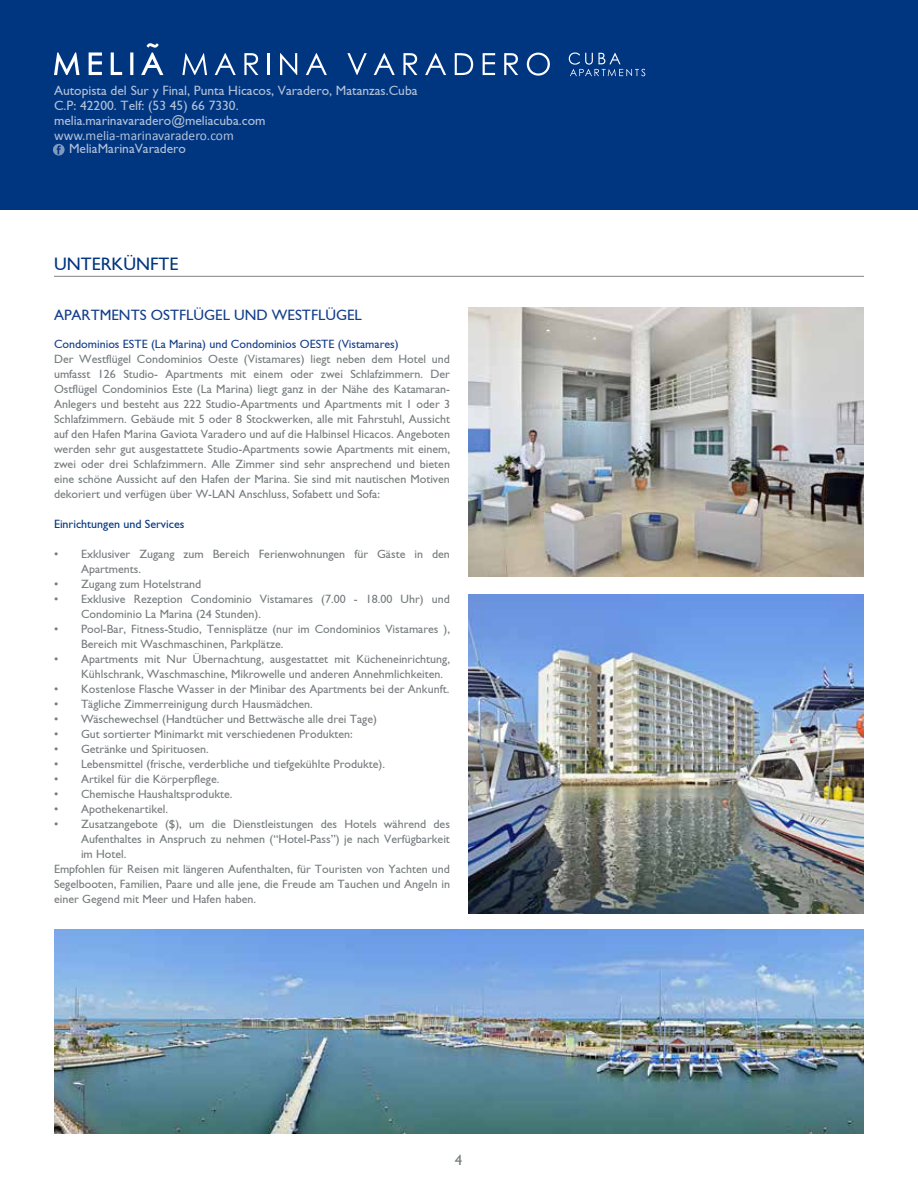
<style>
.page{position:relative;width:918px;height:1188px;background:#fff}
.page>*{position:absolute;margin:0;border:0;box-sizing:border-box;transform-origin:0 0}
.t1{font:18px "Gill Sans";color:#003580}
.t2{font:15px "Gill Sans";color:#123d8a}
.t3{font:15px "Gill Sans";color:#767b7d}
.t4{font:13.5px/15px "Gill Sans";color:#fff}
.t5{font:13.5px "Calibri";color:#fff}
.t6{font:12px/15px "Gill Sans";color:#767b7d}
.t7{font:12px "Gill Sans";color:#123d8a}
.t8{font:12px "Gill Sans";color:#003580}
</style>
<div class="page">
<div style="left:0;top:0;width:918px;height:210px;background:#003580"></div>
<svg style="left:54px;top:43px;width:109px;height:32px"></svg>
<svg style="left:569px;top:52px;width:76px;height:24px"></svg>
<svg style="left:182px;top:53px;width:25px;height:22px"></svg>
<svg style="left:215px;top:53px;width:21px;height:22px"></svg>
<svg style="left:244px;top:53px;width:14px;height:22px"></svg>
<hr style="left:268px;top:53px;width:2px;height:22px;background:#fff">
<svg style="left:280px;top:53px;width:17px;height:22px"></svg>
<svg style="left:306px;top:53px;width:21px;height:22px"></svg>
<svg style="left:347px;top:53px;width:20px;height:22px"></svg>
<svg style="left:374px;top:53px;width:21px;height:22px"></svg>
<svg style="left:403px;top:53px;width:14px;height:22px"></svg>
<svg style="left:425px;top:53px;width:21px;height:22px"></svg>
<svg style="left:455px;top:53px;width:18px;height:22px"></svg>
<svg style="left:483px;top:53px;width:12px;height:22px"></svg>
<svg style="left:504px;top:53px;width:14px;height:22px"></svg>
<svg style="left:527px;top:53px;width:23px;height:23px"></svg>
<svg style="left:53px;top:144px;width:12px;height:12px"></svg>
<img style="left:54px;top:929px;width:810px;height:205px">
<img style="left:468px;top:307px;width:396px;height:269px">
<hr style="left:54px;top:276px;width:810px;height:1px;background:#000">
<img style="left:468px;top:594px;width:396px;height:319px">
<p class="t4" style="left:54px;top:83px;width:365px">Autopista del Sur y Final, Punta Hicacos, Varadero, Matanzas.Cuba<br>C.P: 42200. Telf: (53 45) 66 7330. melia.marinavaradero@meliacuba.com</p>
<p class="t5" style="left:54px;top:127px;width:181px">www.melia-marinavaradero.com</p>
<p class="t4" style="left:69px;top:141px;width:118px">MeliaMarinaVaradero</p>
<h1 class="t1" style="left:54px;top:254px;width:126px">UNTERKÜNFTE</h1>
<p class="t2" style="left:54px;top:306px;width:309px">APARTMENTS OSTFLÜGEL UND WESTFLÜGEL</p>
<p class="t7" style="left:54px;top:337px;width:346px">Condominios ESTE (La Marina) und Condominios OESTE (Vistamares)</p>
<p class="t6" style="left:54px;top:352px;width:398px;text-align:justify">Der Westflügel Condominios Oeste (Vistamares) liegt neben dem Hotel und umfasst 126 Studio- Apartments mit einem oder zwei Schlafzimmern. Der Ostflügel Condominios Este (La Marina) liegt ganz in der Nähe des Katamaran-Anlegers und besteht aus 222 Studio-Apartments und Apartments mit 1 oder 3<br>Schlafzimmern. Gebäude mit 5 oder 8 Stockwerken, alle mit Fahrstuhl, Aussicht auf den Hafen Marina Gaviota Varadero und auf die Halbinsel Hicacos. Angeboten werden sehr gut ausgestattete Studio-Apartments sowie Apartments mit einem, zwei oder drei Schlafzimmern. Alle Zimmer sind sehr ansprechend und bieten eine schöne Aussicht auf den Hafen der Marina. Sie sind mit nautischen Motiven dekoriert und verfügen über W-LAN Anschluss, Sofabett und Sofa:</p>
<p class="t8" style="left:54px;top:517px;width:132px">Einrichtungen und Services</p>
<p class="t6" style="left:81px;top:547px;width:370px;text-indent:-27px">• Exklusiver Zugang zum Bereich Ferienwohnungen für Gäste in den<br>Apartments.</p>
<p class="t6" style="left:54px;top:577px;width:149px">• Zugang zum Hotelstrand</p>
<p class="t6" style="left:81px;top:592px;width:370px;text-indent:-27px">• Exklusive Rezeption Condominio Vistamares (7.00 - 18.00 Uhr) und<br>Condominio La Marina (24 Stunden).</p>
<p class="t6" style="left:81px;top:622px;width:370px;text-indent:-27px">• Pool-Bar, Fitness-Studio, Tennisplätze (nur im Condominios Vistamares ),<br>Bereich mit Waschmaschinen, Parkplätze.</p>
<p class="t6" style="left:81px;top:652px;width:371px;text-indent:-27px">• Apartments mit Nur Übernachtung, ausgestattet mit Kücheneinrichtung,<br>Kühlschrank, Waschmaschine, Mikrowelle und anderen Annehmlichkeiten.</p>
<p class="t6" style="left:54px;top:682px;width:397px">• Kostenlose Flasche Wasser in der Minibar des Apartments bei der Ankunft.</p>
<p class="t6" style="left:54px;top:697px;width:260px">• Tägliche Zimmerreinigung durch Hausmädchen.</p>
<p class="t6" style="left:54px;top:712px;width:325px">• Wäschewechsel (Handtücher und Bettwäsche alle drei Tage)</p>
<p class="t6" style="left:54px;top:727px;width:300px">• Gut sortierter Minimarkt mit verschiedenen Produkten:</p>
<p class="t6" style="left:54px;top:742px;width:156px">• Getränke und Spirituosen.</p>
<p class="t6" style="left:54px;top:757px;width:333px">• Lebensmittel (frische, verderbliche und tiefgekühlte Produkte).</p>
<p class="t6" style="left:54px;top:772px;width:167px">• Artikel für die Körperpflege.</p>
<p class="t6" style="left:54px;top:787px;width:180px">• Chemische Haushaltsprodukte.</p>
<p class="t6" style="left:54px;top:802px;width:116px">• Apothekenartikel.</p>
<p class="t6" style="left:54px;top:817px;width:397px">• Zusatzangebote ($), um die Dienstleistungen des Hotels während des</p>
<p class="t6" style="left:81px;top:832px;width:370px">Aufenthaltes in Anspruch zu nehmen (“Hotel-Pass”) je nach Verfügbarkeit</p>
<p class="t6" style="left:81px;top:847px;width:47px">im Hotel.</p>
<p class="t6" style="left:54px;top:862px;width:398px">Empfohlen für Reisen mit längeren Aufenthalten, für Touristen von Yachten und</p>
<p class="t6" style="left:54px;top:877px;width:398px">Segelbooten, Familien, Paare und alle jene, die Freude am Tauchen und Angeln in</p>
<p class="t6" style="left:54px;top:892px;width:204px">einer Gegend mit Meer und Hafen haben.</p>
<p class="t3" style="left:455px;top:1151px;width:9px">4</p>
</div>
